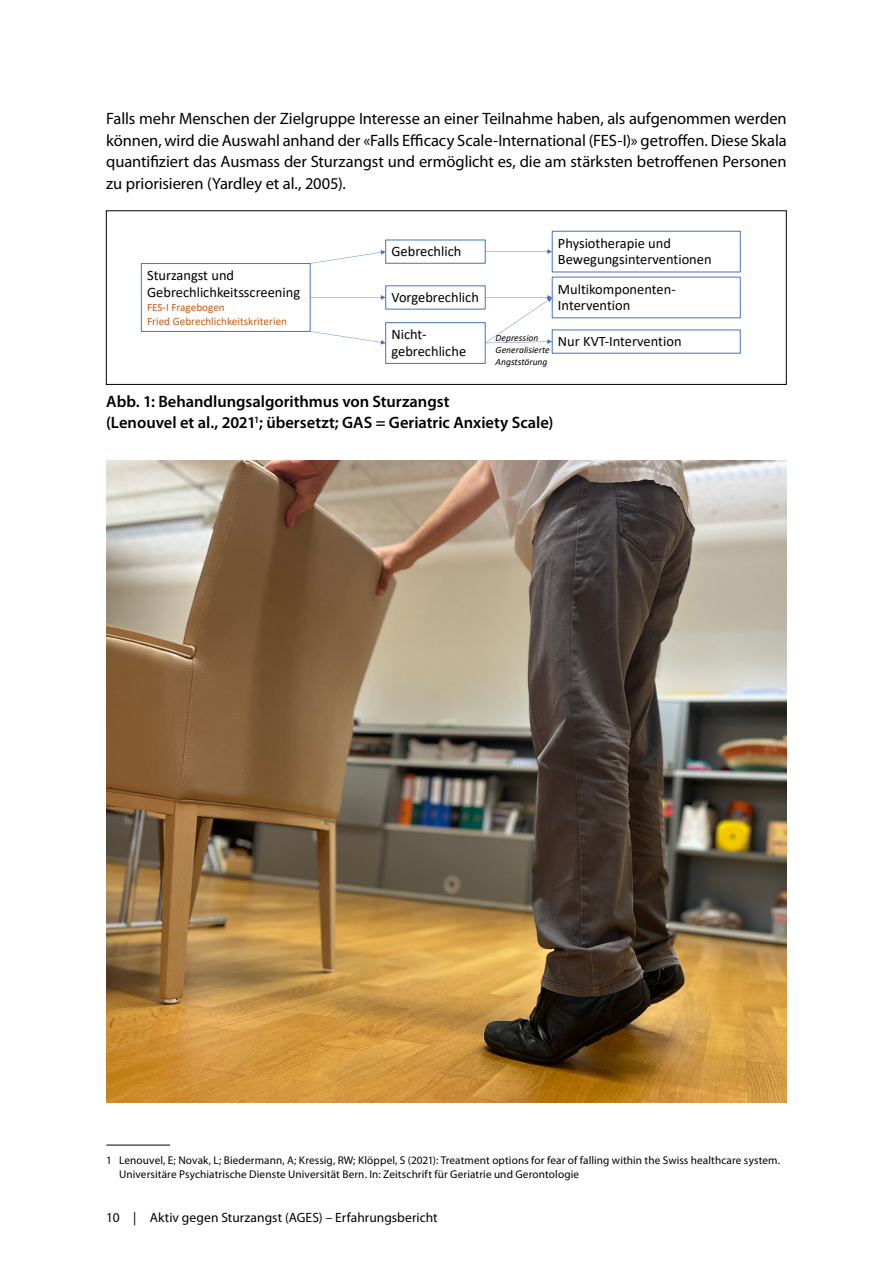
<style>
.page{position:relative;width:893px;height:1263px;background:#fff}
.page>*{position:absolute;margin:0;border:0;box-sizing:border-box;transform-origin:0 0}
.t1{font:16.5px/21.8px "Myriad Pro";color:#000;text-align:justify}
.t2{font:600 16.5px/21.8px "Myriad Pro";color:#000}
.t3{font:14.4px/16.6px "Calibri";color:#000}
.t4{font:13.5px "Myriad Pro";letter-spacing:.005em;color:#000}
.t5{font:11.25px/13.5px "Myriad Pro";letter-spacing:.01em;color:#000}
.t6{font:11.25px/13.6px "Calibri";color:#c55a11}
.t7{font:italic 9.6px/11.6px "Calibri";color:#000}
</style>
<div class="page">
<hr style="left:106px;top:1145px;width:64px;height:1px;background:#000">
<div style="left:141px;top:263px;width:169px;height:69px;border:1px solid #4472c4"></div>
<div style="left:385px;top:240px;width:100px;height:24px;border:1px solid #4472c4"></div>
<div style="left:385px;top:322px;width:100px;height:42px;border:1px solid #4472c4"></div>
<div style="left:552px;top:231px;width:188px;height:41px;border:1px solid #4472c4"></div>
<svg style="left:310px;top:295px;width:76px;height:5px"></svg>
<svg style="left:310px;top:250px;width:76px;height:14px"></svg>
<svg style="left:310px;top:331px;width:76px;height:14px"></svg>
<svg style="left:485px;top:249px;width:67px;height:5px"></svg>
<svg style="left:485px;top:295px;width:67px;height:49px"></svg>
<div style="left:106px;top:210px;width:681px;height:175px;border:1px solid #000"></div>
<img style="left:106px;top:461px;width:681px;height:641px">
<p class="t1" style="left:106px;top:107px;width:682px">Falls mehr Menschen der Zielgruppe Interesse an einer Teilnahme haben, als aufgenommen werden können, wird die Auswahl anhand der «Falls Efficacy Scale-International (FES-I)» getroffen. Diese Skala quantifiziert das Ausmass der Sturzangst und ermöglicht es, die am stärksten betroffenen Personen zu priorisieren (Yardley et al., 2005).</p>
<p class="t3" style="left:558px;top:234px;width:155px">Physiotherapie und<br>Bewegungsinterventionen</p>
<p class="t3" style="left:558px;top:280px;width:119px">Multikomponenten-<br>Intervention</p>
<p class="t3" style="left:558px;top:333px;width:125px">Nur KVT-Intervention</p>
<p class="t3" style="left:391px;top:243px;width:71px">Gebrechlich</p>
<p class="t3" style="left:391px;top:289px;width:89px">Vorgebrechlich</p>
<p class="t3" style="left:391px;top:326px;width:76px">Nicht&shy;gebrechliche</p>
<p class="t3" style="left:147px;top:267px;width:155px">Sturzangst und<br>Gebrechlichkeitsscreening</p>
<p class="t6" style="left:147px;top:300px;width:142px">FES-I Fragebogen<br>Fried Gebrechlichkeitskriterien</p>
<p class="t7" style="left:496px;top:332px;width:56px">Depression<br>Generalisierte<br>Angststörung</p>
<p class="t2" style="left:106px;top:390px;width:449px">Abb. 1: Behandlungsalgorithmus von Sturzangst<br>(Lenouvel et al., 2021<sup>1</sup>; übersetzt; GAS = Geriatric Anxiety Scale)</p>
<p class="t5" style="left:119px;top:1154px;width:663px;text-indent:-13px">1 Lenouvel, E; Novak, L; Biedermann, A; Kressig, RW; Klöppel, S (2021): Treatment options for fear of falling within the Swiss healthcare system.<br>Universitäre Psychiatrische Dienste Universität Bern. In: Zeitschrift für Geriatrie und Gerontologie</p>
<p class="t4" style="left:106px;top:1209px;width:333px">10 | Aktiv gegen Sturzangst (AGES) – Erfahrungsbericht</p>
</div>
